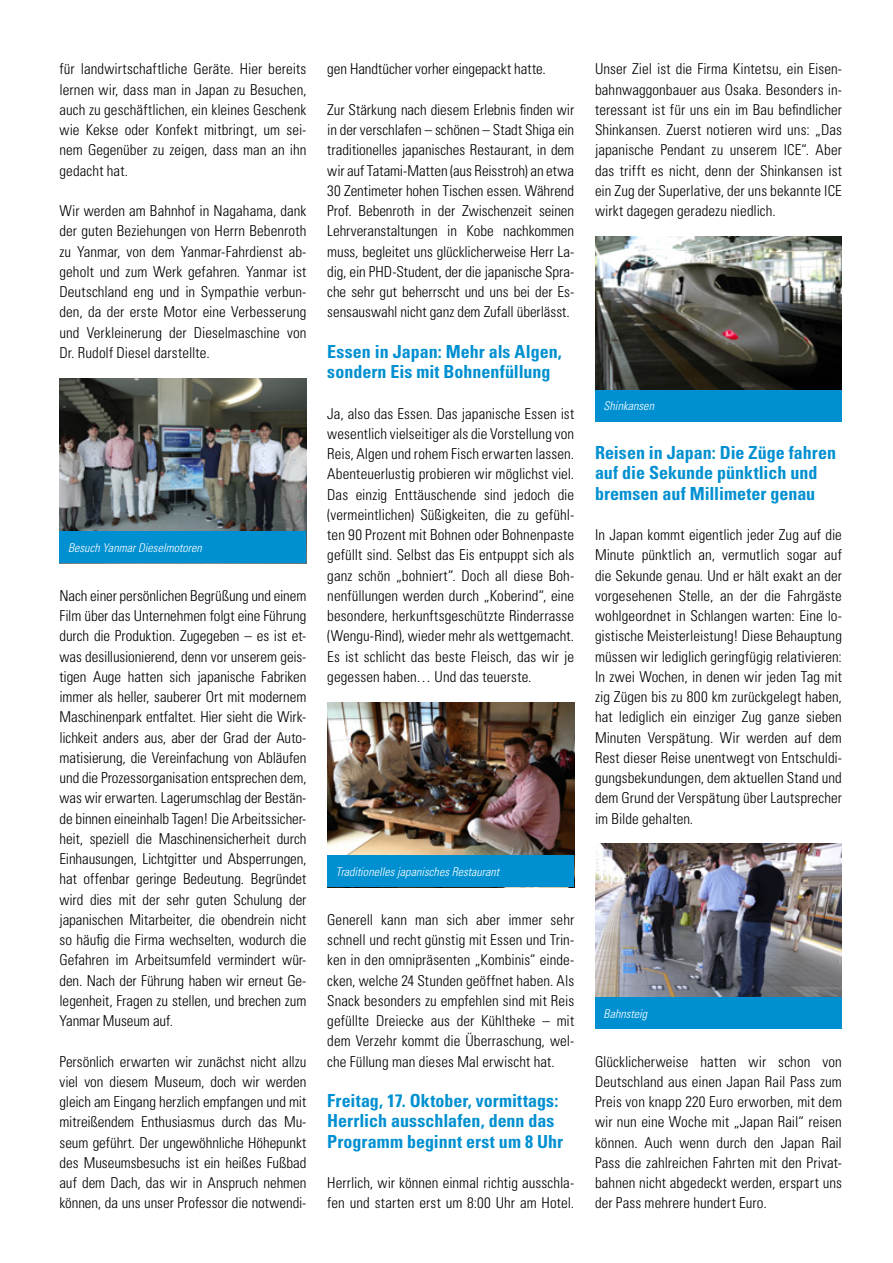
<style>
.page{position:relative;width:893px;height:1263px;background:#fff}
.page>*{position:absolute;margin:0;border:0;box-sizing:border-box;transform-origin:0 0}
.t1{font:700 condensed 18px/20.2px "Univers";color:#0090d1}
.t2{font:300 condensed 15px/20.2px "Univers";letter-spacing:.005em;color:#000;text-align:justify}
.t3{font:italic 300 condensed 12px "Univers";letter-spacing:.005em;color:#fff}
</style>
<div class="page">
<img style="left:60px;top:378px;width:246px;height:154px">
<img style="left:595px;top:844px;width:247px;height:153px">
<img style="left:327px;top:702px;width:247px;height:154px">
<img style="left:595px;top:236px;width:247px;height:154px">
<div style="left:60px;top:532px;width:246px;height:31px;background:#0090d1"></div>
<div style="left:327px;top:856px;width:247px;height:31px;background:#0090d1"></div>
<div style="left:595px;top:390px;width:247px;height:31px;background:#0090d1"></div>
<div style="left:595px;top:997px;width:247px;height:32px;background:#0090d1"></div>
<p class="t2" style="left:60px;top:59px;width:248px">für landwirtschaftliche Geräte. Hier bereits lernen wir, dass man in Japan zu Besuchen, auch zu geschäftlichen, ein kleines Geschenk wie Kekse oder Konfekt mitbringt, um sei&shy;nem Gegenüber zu zeigen, dass man an ihn gedacht hat.</p>
<p class="t2" style="left:60px;top:200px;width:248px">Wir werden am Bahnhof in Nagahama, dank der guten Beziehungen von Herrn Bebenroth zu Yanmar, von dem Yanmar-Fahrdienst ab&shy;geholt und zum Werk gefahren. Yanmar ist Deutschland eng und in Sympathie verbun&shy;den, da der erste Motor eine Verbesserung und Verkleinerung der Dieselmaschine von Dr. Rudolf Diesel darstellte.</p>
<p class="t3" style="left:68px;top:541px;width:135px">Besuch Yanmar Dieselmotoren</p>
<p class="t2" style="left:60px;top:585px;width:248px">Nach einer persönlichen Begrüßung und einem Film über das Unternehmen folgt eine Führung durch die Produktion. Zugegeben – es ist et&shy;was desillusionierend, denn vor unserem geis&shy;tigen Auge hatten sich japanische Fabriken immer als heller, sauberer Ort mit modernem Maschinenpark entfaltet. Hier sieht die Wirk&shy;lichkeit anders aus, aber der Grad der Auto&shy;matisierung, die Vereinfachung von Abläufen und die Prozessorganisation entsprechen dem, was wir erwarten. Lagerumschlag der Bestän&shy;de binnen eineinhalb Tagen! Die Arbeitssicher&shy;heit, speziell die Maschinensicherheit durch Einhausungen, Lichtgitter und Absperrungen, hat offenbar geringe Bedeutung. Begründet wird dies mit der sehr guten Schulung der japanischen Mitarbeiter, die obendrein nicht so häufig die Firma wechselten, wodurch die Gefahren im Arbeitsumfeld vermindert wür&shy;den. Nach der Führung haben wir erneut Ge&shy;legenheit, Fragen zu stellen, und brechen zum Yanmar Museum auf.</p>
<p class="t2" style="left:60px;top:1051px;width:248px">Persönlich erwarten wir zunächst nicht allzu viel von diesem Museum, doch wir werden gleich am Eingang herzlich empfangen und mit mitreißendem Enthusiasmus durch das Mu&shy;seum geführt. Der ungewöhnliche Höhepunkt des Museumsbesuchs ist ein heißes Fußbad auf dem Dach, das wir in Anspruch nehmen können, da uns unser Professor die notwendi-</p>
<p class="t2" style="left:327px;top:59px;width:220px">gen Handtücher vorher eingepackt hatte.</p>
<p class="t2" style="left:327px;top:99px;width:248px">Zur Stärkung nach diesem Erlebnis finden wir in der verschlafen – schönen – Stadt Shiga ein traditionelles japanisches Restaurant, in dem wir auf Tatami-Matten (aus Reisstroh) an etwa 30 Zentimeter hohen Tischen essen. Während Prof. Bebenroth in der Zwischenzeit seinen Lehrveranstaltungen in Kobe nachkommen muss, begleitet uns glücklicherweise Herr La&shy;dig, ein PHD-Student, der die japanische Spra&shy;che sehr gut beherrscht und uns bei der Es&shy;sensauswahl nicht ganz dem Zufall überlässt.</p>
<p class="t1" style="left:327px;top:341px;width:236px">Essen in Japan: Mehr als Algen, sondern Eis mit Bohnenfüllung</p>
<p class="t2" style="left:327px;top:403px;width:248px">Ja, also das Essen. Das japanische Essen ist wesentlich vielseitiger als die Vorstellung von Reis, Algen und rohem Fisch erwarten lassen.<br>Abenteuerlustig probieren wir möglichst viel.<br>Das einzig Enttäuschende sind jedoch die (vermeintlichen) Süßigkeiten, die zu gefühl&shy;ten 90 Prozent mit Bohnen oder Bohnenpaste gefüllt sind. Selbst das Eis entpuppt sich als ganz schön „bohniert“. Doch all diese Boh&shy;nenfüllungen werden durch „Koberind“, eine besondere, herkunftsgeschützte Rinderrasse (Wengu-Rind), wieder mehr als wettgemacht.<br>Es ist schlicht das beste Fleisch, das wir je gegessen haben… Und das teuerste.</p>
<p class="t3" style="left:336px;top:865px;width:165px">Traditionelles japanisches Restaurant</p>
<p class="t2" style="left:327px;top:909px;width:248px">Generell kann man sich aber immer sehr schnell und recht günstig mit Essen und Trin&shy;ken in den omnipräsenten „Kombinis“ einde&shy;cken, welche 24 Stunden geöffnet haben. Als Snack besonders zu empfehlen sind mit Reis gefüllte Dreiecke aus der Kühltheke – mit dem Verzehr kommt die Überraschung, wel&shy;che Füllung man dieses Mal erwischt hat.</p>
<p class="t1" style="left:327px;top:1090px;width:237px">Freitag, 17. Oktober, vormittags:<br>Herrlich ausschlafen, denn das<br>Programm beginnt erst um 8 Uhr</p>
<p class="t2" style="left:327px;top:1172px;width:248px">Herrlich, wir können einmal richtig ausschla&shy;fen und starten erst um 8:00 Uhr am Hotel.</p>
<p class="t2" style="left:595px;top:59px;width:248px">Unser Ziel ist die Firma Kintetsu, ein Eisen&shy;bahnwaggonbauer aus Osaka. Besonders in&shy;teressant ist für uns ein im Bau befindlicher Shinkansen. Zuerst notieren wird uns: „Das japanische Pendant zu unserem ICE“. Aber das trifft es nicht, denn der Shinkansen ist ein Zug der Superlative, der uns bekannte ICE wirkt dagegen geradezu niedlich.</p>
<p class="t3" style="left:604px;top:399px;width:52px">Shinkansen</p>
<p class="t1" style="left:595px;top:442px;width:243px">Reisen in Japan: Die Züge fahren auf die Sekunde pünktlich und bremsen auf Millimeter genau</p>
<p class="t2" style="left:595px;top:524px;width:248px">In Japan kommt eigentlich jeder Zug auf die Minute pünktlich an, vermutlich sogar auf die Sekunde genau. Und er hält exakt an der vorgesehenen Stelle, an der die Fahrgäste wohlgeordnet in Schlangen warten: Eine lo&shy;gistische Meisterleistung! Diese Behauptung müssen wir lediglich geringfügig relativieren:<br>In zwei Wochen, in denen wir jeden Tag mit zig Zügen bis zu 800 km zurückgelegt haben, hat lediglich ein einziger Zug ganze sieben Minuten Verspätung. Wir werden auf dem Rest dieser Reise unentwegt von Entschuldi&shy;gungsbekundungen, dem aktuellen Stand und dem Grund der Verspätung über Lautsprecher im Bilde gehalten.</p>
<p class="t3" style="left:604px;top:1006px;width:45px">Bahnsteig</p>
<p class="t2" style="left:595px;top:1051px;width:248px">Glücklicherweise hatten wir schon von Deutschland aus einen Japan Rail Pass zum Preis von knapp 220 Euro erworben, mit dem wir nun eine Woche mit „Japan Rail“ reisen können. Auch wenn durch den Japan Rail Pass die zahlreichen Fahrten mit den Privat&shy;bahnen nicht abgedeckt werden, erspart uns der Pass mehrere hundert Euro.</p>
</div>
